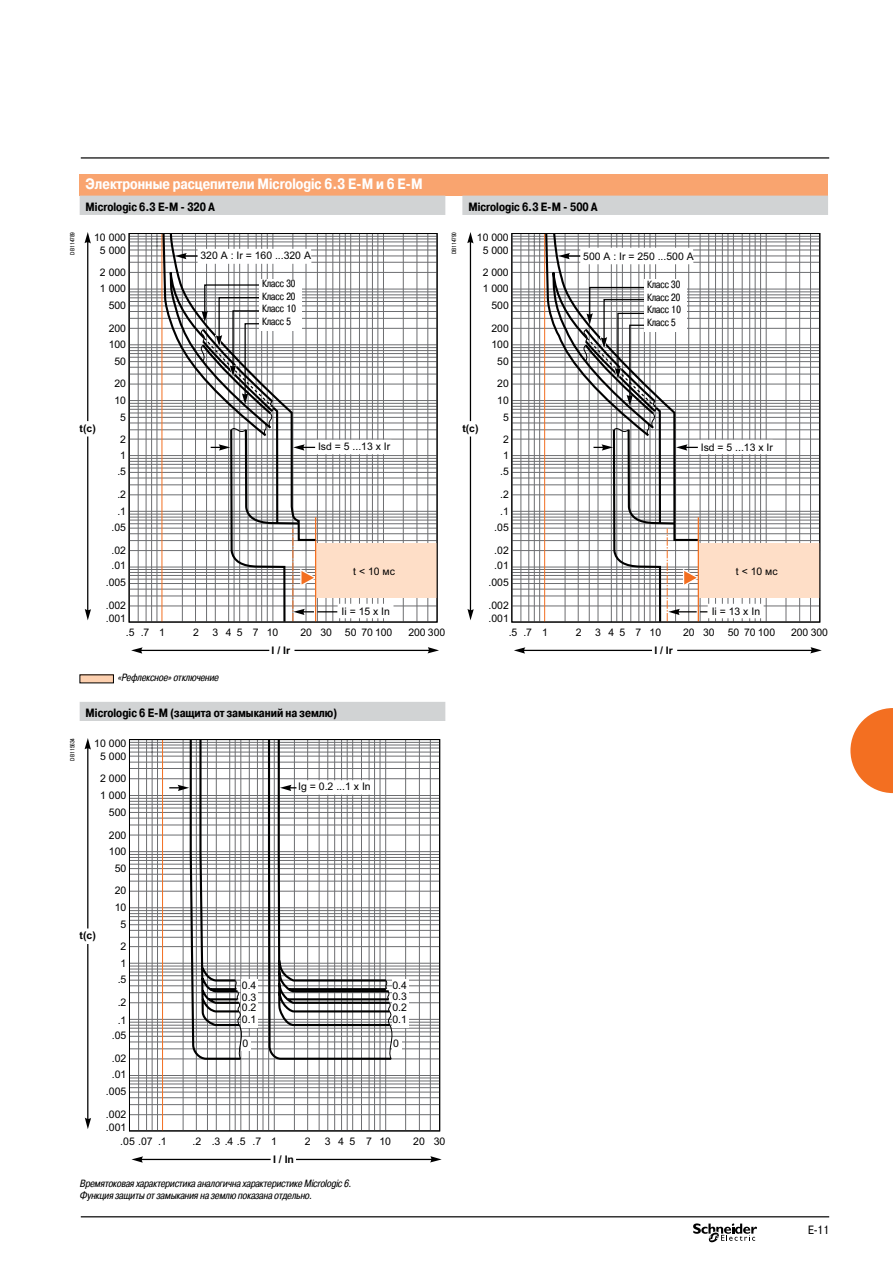
<style>
.page{position:relative;width:893px;height:1263px;background:#fff}
.page>*{position:absolute;margin:0;border:0;box-sizing:border-box;transform-origin:0 0}
.t1{font:700 15px "Pragmatica Cond C";color:#fff}
.t2{font:700 12px "Pragmatica Cond C";color:#000}
.t3{font:12px "Pragmatica Cond C";color:#000}
.t4{font:10.5px/16.8px "Arial";color:#000}
.t5{font:italic 10.5px/12px "Pragmatica Cond C";color:#000}
.t6{font:10.5px/12.9px "Pragmatica Cond C";color:#000;text-align:justify}
.t7{font:700 10.5px "Arial";color:#000}
.t8{font:10.5px "Helvetica";color:#000}
.t9{font:6px "Pragmatica Cond C";color:#000}
</style>
<div class="page">
<svg style="left:850px;top:708px;width:43px;height:85px"></svg>
<hr style="left:81px;top:157px;width:748px;height:2px;background:#000">
<hr style="left:81px;top:1216px;width:748px;height:1px;background:#000">
<div style="left:80px;top:174px;width:748px;height:22px;background:#f9a46f"></div>
<svg style="left:80px;top:196px;width:748px;height:525px"></svg>
<hr style="left:138px;top:650px;width:131px;height:1px;background:#000">
<hr style="left:294px;top:650px;width:138px;height:1px;background:#000">
<hr style="left:87px;top:238px;width:1px;height:183px;background:#000">
<hr style="left:87px;top:436px;width:1px;height:179px;background:#000">
<svg style="left:85px;top:609px;width:6px;height:11px"></svg>
<svg style="left:85px;top:232px;width:6px;height:11px"></svg>
<svg style="left:427px;top:647px;width:12px;height:6px"></svg>
<svg style="left:131px;top:647px;width:12px;height:7px"></svg>
<svg style="left:128px;top:233px;width:310px;height:390px"></svg>
<hr style="left:521px;top:650px;width:131px;height:1px;background:#000">
<hr style="left:677px;top:650px;width:137px;height:1px;background:#000">
<hr style="left:470px;top:238px;width:1px;height:183px;background:#000">
<hr style="left:470px;top:436px;width:1px;height:179px;background:#000">
<svg style="left:467px;top:609px;width:7px;height:11px"></svg>
<svg style="left:467px;top:232px;width:6px;height:11px"></svg>
<svg style="left:810px;top:647px;width:12px;height:6px"></svg>
<svg style="left:514px;top:647px;width:11px;height:7px"></svg>
<svg style="left:511px;top:233px;width:310px;height:390px"></svg>
<div style="left:80px;top:675px;width:33px;height:8px;background:#fdd0af"></div>
<hr style="left:139px;top:1159px;width:132px;height:1px;background:#000">
<hr style="left:296px;top:1159px;width:138px;height:1px;background:#000">
<hr style="left:87px;top:744px;width:1px;height:184px;background:#000">
<hr style="left:87px;top:944px;width:1px;height:179px;background:#000">
<svg style="left:129px;top:739px;width:311px;height:393px"></svg>
<svg style="left:85px;top:1117px;width:6px;height:12px"></svg>
<svg style="left:85px;top:738px;width:6px;height:12px"></svg>
<svg style="left:430px;top:1156px;width:12px;height:6px"></svg>
<svg style="left:131px;top:1156px;width:12px;height:7px"></svg>
<svg style="left:189px;top:739px;width:204px;height:322px"></svg>
<div style="left:392px;top:1037px;width:9px;height:13px;background:#fff"></div>
<div style="left:392px;top:979px;width:16px;height:48px;background:#fff"></div>
<svg style="left:233px;top:979px;width:163px;height:81px"></svg>
<hr style="left:281px;top:787px;width:38px;height:2px;background:#fff">
<hr style="left:288px;top:787px;width:31px;height:1px;background:#000">
<svg style="left:280px;top:785px;width:12px;height:6px"></svg>
<svg style="left:169px;top:785px;width:20px;height:6px"></svg>
<div style="left:296px;top:780px;width:78px;height:15px;background:#fff"></div>
<svg style="left:693px;top:1223px;width:64px;height:19px"></svg>
<h1 class="t1" style="left:86px;top:176px;width:339px">Электронные расцепители Micrologic 6.3 E-M и 6 E-M</h1>
<p class="t2" style="left:86px;top:200px;width:130px">Micrologic 6.3 E-M - 320 A</p>
<p class="t2" style="left:468px;top:200px;width:130px">Micrologic 6.3 E-M - 500 A</p>
<p class="t9" style="left:69px;top:254px;width:24px;rotate:-90deg">DB114789</p>
<p class="t4" style="left:94px;top:232px;width:33px;line-height:12.6px;text-align:center">10 000<br>5 000</p>
<p class="t4" style="left:100px;top:265px;width:28px;text-align:right">2 000<br>1 000<br>500</p>
<p class="t4" style="left:109px;top:321px;width:19px;line-height:16px">200<br>100</p>
<p class="t4" style="left:114px;top:352px;width:13px;line-height:21.8px">50<br>20</p>
<p class="t4" style="left:114px;top:392px;width:13px;line-height:17.2px;text-align:center">10<br>5</p>
<p class="t4" style="left:117px;top:432px;width:10px;line-height:16.4px;text-align:justify">2<br>1 .5</p>
<p class="t4" style="left:117px;top:486px;width:10px;line-height:17.5px">.2 .1</p>
<p class="t4" style="left:112px;top:519px;width:16px">.05</p>
<p class="t4" style="left:112px;top:544px;width:16px;line-height:15.5px">.02 .01</p>
<p class="t4" style="left:106px;top:575px;width:22px">.005</p>
<p class="t4" style="left:106px;top:600px;width:22px;line-height:12.9px">.002 .001</p>
<p class="t7" style="left:80px;top:421px;width:18px">t(с)</p>
<p class="t4" style="left:201px;top:248px;width:112px">320 A : Ir = 160 ...320 A</p>
<p class="t6" style="left:262px;top:277px;width:35px">Класс 30<br>Класс 20<br>Класс 10<br>Класс 5</p>
<p class="t4" style="left:318px;top:439px;width:74px">Isd = 5 ...13 x Ir</p>
<p class="t4" style="left:353px;top:564px;width:43px">t &lt; 10 мс</p>
<p class="t4" style="left:342px;top:604px;width:50px">Ii = 15 x In</p>
<p class="t9" style="left:451px;top:254px;width:24px;rotate:-90deg">DB114790</p>
<p class="t4" style="left:477px;top:232px;width:33px;line-height:12.6px;text-align:center">10 000<br>5 000</p>
<p class="t4" style="left:483px;top:265px;width:28px;text-align:right">2 000<br>1 000<br>500</p>
<p class="t4" style="left:491px;top:321px;width:19px;line-height:16px">200<br>100</p>
<p class="t4" style="left:497px;top:352px;width:13px;line-height:21.8px">50<br>20</p>
<p class="t4" style="left:497px;top:392px;width:13px;line-height:17.2px;text-align:center">10<br>5</p>
<p class="t4" style="left:500px;top:432px;width:10px;line-height:16.4px;text-align:justify">2<br>1 .5</p>
<p class="t4" style="left:500px;top:486px;width:10px;line-height:17.5px">.2 .1</p>
<p class="t4" style="left:494px;top:519px;width:16px">.05</p>
<p class="t4" style="left:494px;top:544px;width:16px;line-height:15.5px">.02 .01</p>
<p class="t4" style="left:488px;top:575px;width:22px">.005</p>
<p class="t4" style="left:488px;top:600px;width:22px;line-height:12.9px">.002 .001</p>
<p class="t7" style="left:462px;top:421px;width:18px">t(с)</p>
<p class="t4" style="left:583px;top:249px;width:112px">500 A : Ir = 250 ...500 A</p>
<p class="t6" style="left:647px;top:278px;width:35px">Класс 30<br>Класс 20<br>Класс 10<br>Класс 5</p>
<p class="t4" style="left:701px;top:440px;width:74px">Isd = 5 ...13 x Ir</p>
<p class="t4" style="left:736px;top:564px;width:43px">t &lt; 10 мс</p>
<p class="t4" style="left:712px;top:604px;width:50px">Ii = 13 x In</p>
<p class="t4" style="left:126px;top:625px;width:41px">.5 .7 1</p>
<p class="t4" style="left:193px;top:625px;width:7px">2</p>
<p class="t4" style="left:213px;top:625px;width:67px">345 710</p>
<p class="t4" style="left:300px;top:625px;width:93px">20 30 50 70 100</p>
<p class="t4" style="left:408px;top:625px;width:39px">200 300</p>
<p class="t7" style="left:272px;top:643px;width:20px">I / Ir</p>
<p class="t5" style="left:118px;top:671px;width:102px">«Рефлексное» отключение</p>
<p class="t2" style="left:86px;top:706px;width:253px">Micrologic 6 E-M (защита от замыканий на землю)</p>
<p class="t9" style="left:69px;top:760px;width:24px;rotate:-90deg">DB115634</p>
<p class="t4" style="left:94px;top:738px;width:34px;line-height:12.8px;text-align:center">10 000<br>5 000</p>
<p class="t4" style="left:100px;top:771px;width:28px;text-align:right">2 000<br>1 000<br>500</p>
<p class="t4" style="left:109px;top:828px;width:19px;line-height:16.2px">200<br>100</p>
<p class="t4" style="left:115px;top:858px;width:13px;line-height:21.9px">50<br>20</p>
<p class="t4" style="left:115px;top:900px;width:13px;line-height:17.2px;text-align:center">10<br>5</p>
<p class="t4" style="left:118px;top:939px;width:10px;text-align:justify">2<br>1 .5</p>
<p class="t4" style="left:118px;top:994px;width:10px;line-height:17.7px">.2 .1</p>
<p class="t4" style="left:112px;top:1028px;width:16px">.05</p>
<p class="t4" style="left:112px;top:1052px;width:16px;line-height:15.6px">.02 .01</p>
<p class="t4" style="left:106px;top:1084px;width:22px">.005</p>
<p class="t4" style="left:106px;top:1109px;width:22px;line-height:13px">.002 .001</p>
<p class="t7" style="left:80px;top:929px;width:18px">t(с)</p>
<p class="t4" style="left:298px;top:779px;width:74px">Ig = 0.2 ...1 x In</p>
<p class="t4" style="left:242px;top:980px;width:16px;line-height:11.6px">0.4<br>0.3</p>
<p class="t4" style="left:242px;top:1002px;width:16px;line-height:11.9px">0.2<br>0.1</p>
<p class="t4" style="left:243px;top:1036px;width:7px">0</p>
<p class="t4" style="left:392px;top:980px;width:16px;line-height:11.6px">0.4<br>0.3</p>
<p class="t4" style="left:392px;top:1002px;width:16px;line-height:11.9px">0.2<br>0.1</p>
<p class="t4" style="left:393px;top:1036px;width:7px">0</p>
<p class="t8" style="left:338px;top:1135px;width:7px">4</p>
<p class="t4" style="left:120px;top:1134px;width:48px">.05 .07 .1</p>
<p class="t4" style="left:193px;top:1134px;width:86px">.2 .3 .4 .5 .7 1</p>
<p class="t4" style="left:305px;top:1134px;width:7px">2</p>
<p class="t4" style="left:325px;top:1134px;width:7px">3</p>
<p class="t4" style="left:349px;top:1134px;width:43px">5 710</p>
<p class="t4" style="left:413px;top:1134px;width:34px">20 30</p>
<p class="t7" style="left:273px;top:1152px;width:23px">I / In</p>
<p class="t5" style="left:80px;top:1177px;width:273px">Времятоковая характеристика аналогична характеристике Micrologic 6.<br>Функция защиты от замыкания на землю показана отдельно.</p>
<p class="t4" style="left:509px;top:625px;width:41px">.5 .7 1</p>
<p class="t4" style="left:576px;top:625px;width:7px">2</p>
<p class="t4" style="left:595px;top:625px;width:67px">345 710</p>
<p class="t4" style="left:683px;top:625px;width:93px">20 30 50 70 100</p>
<p class="t4" style="left:791px;top:625px;width:39px">200 300</p>
<p class="t7" style="left:654px;top:643px;width:20px">I / Ir</p>
<p class="t3" style="left:808px;top:1223px;width:23px">E-11</p>
</div>
